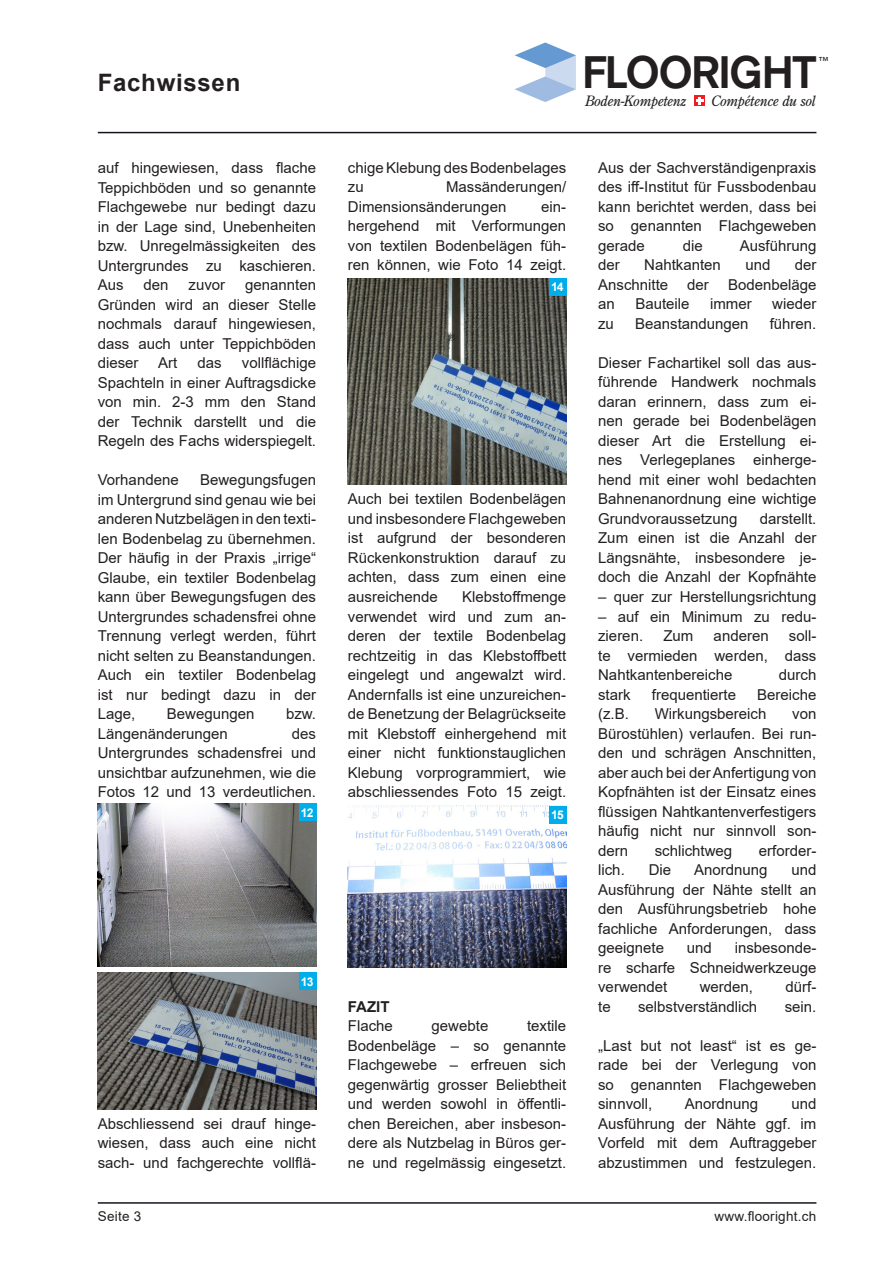
<style>
.page{position:relative;width:893px;height:1263px;background:#fff}
.page>*{position:absolute;margin:0;border:0;box-sizing:border-box;transform-origin:0 0}
.t1{font:700 44.7px "Akzidenz Grotesk";letter-spacing:-.025em;color:#231f20}
.t2{font:700 24px "Arial";letter-spacing:.03em;color:#231f20}
.t3{font:15px/19.5px "Arial";color:#231f20;text-align:justify}
.t4{font:700 15px "Arial";color:#231f20}
.t5{font:italic 14.25px "Century Old Style";letter-spacing:-.025em;color:#231f20}
.t6{font:13.5px "Arial";letter-spacing:.02em;color:#231f20}
.t7{font:700 12px "Arial";color:#fff}
.t8{font:10.05px "Meta Plus";color:#231f20}
</style>
<div class="page">
<div style="left:694px;top:95px;width:11px;height:11px;background:#ee1e24"></div>
<svg style="left:696px;top:97px;width:7px;height:8px"></svg>
<div style="left:545px;top:55px;width:31px;height:34px;background:#ccdaef"></div>
<svg style="left:515px;top:77px;width:61px;height:25px"></svg>
<svg style="left:515px;top:43px;width:61px;height:25px"></svg>
<hr style="left:98px;top:132px;width:718px;height:1px;background:#13151d">
<hr style="left:98px;top:1202px;width:718px;height:2px;background:#13151d">
<img style="left:98px;top:804px;width:218px;height:162px">
<img style="left:98px;top:973px;width:218px;height:136px">
<img style="left:348px;top:278px;width:218px;height:207px">
<img style="left:348px;top:806px;width:218px;height:161px">
<div style="left:549px;top:279px;width:17px;height:17px;background:#00adeb"></div>
<div style="left:299px;top:804px;width:17px;height:17px;background:#00adeb"></div>
<div style="left:299px;top:973px;width:17px;height:17px;background:#00adeb"></div>
<div style="left:549px;top:806px;width:17px;height:17px;background:#00adeb"></div>
<p class="t2" style="left:98px;top:66px;width:144px">Fachwissen</p>
<p class="t3" style="left:98px;top:158px;width:220px">auf hingewiesen, dass flache Teppichböden und so genannte Flachgewebe nur bedingt dazu in der Lage sind, Unebenheiten bzw. Unregelmässigkeiten des Untergrundes zu kaschieren.</p>
<p class="t3" style="left:98px;top:275px;width:27px">Aus</p>
<p class="t3" style="left:144px;top:275px;width:27px">den</p>
<p class="t3" style="left:189px;top:275px;width:38px">zuvor</p>
<p class="t3" style="left:98px;top:275px;width:220px;text-indent:147px">genannten Gründen wird an dieser Stelle nochmals darauf hingewiesen, dass auch unter Teppichböden dieser</p>
<p class="t3" style="left:98px;top:353px;width:220px;text-indent:144px">vollflächige Spachteln in einer Auftragsdicke von min. 2-3 mm den Stand der Technik darstellt und die Regeln des Fachs widerspiegelt.</p>
<p class="t3" style="left:98px;top:470px;width:82px">Vorhandene</p>
<p class="t3" style="left:158px;top:353px;width:21px">Art</p>
<p class="t3" style="left:197px;top:353px;width:26px">das</p>
<p class="t3" style="left:98px;top:470px;width:220px;text-indent:102px">Bewegungsfugen im Untergrund sind genau wie bei anderen Nutzbelägen in den texti&shy;len Bodenbelag zu übernehmen.</p>
<p class="t3" style="left:98px;top:548px;width:220px">Der häufig in der Praxis „irrige“ Glaube, ein textiler Bodenbelag kann über Bewegungsfugen des Untergrundes schadensfrei ohne Trennung verlegt werden, führt nicht selten zu Beanstandungen.</p>
<p class="t3" style="left:98px;top:665px;width:220px">Auch ein textiler Bodenbelag ist nur bedingt dazu in der Lage,</p>
<p class="t3" style="left:167px;top:704px;width:89px">Bewegungen</p>
<p class="t3" style="left:286px;top:704px;width:32px">bzw.</p>
<p class="t3" style="left:98px;top:724px;width:132px">Längenänderungen</p>
<p class="t3" style="left:98px;top:724px;width:220px;text-indent:194px">des Untergrundes schadensfrei und unsichtbar aufzunehmen, wie die Fotos 12 und 13 verdeutlichen.</p>
<p class="t7" style="left:302px;top:804px;width:14px">12</p>
<p class="t7" style="left:302px;top:973px;width:14px">13</p>
<p class="t3" style="left:98px;top:1114px;width:220px">Abschliessend sei drauf hinge&shy;wiesen, dass auch eine nicht sach- und fachgerechte vollflä-</p>
<p class="t1" style="left:582px;top:46px;width:235px">FLOORIGHT</p>
<p class="t8" style="left:819px;top:55px;width:11px">™</p>
<p class="t5" style="left:585px;top:92px;width:103px">Boden-Kompetenz</p>
<p class="t5" style="left:711px;top:92px;width:106px">Compétence du sol</p>
<p class="t3" style="left:348px;top:158px;width:220px">chige Klebung des Bodenbelages zu</p>
<p class="t3" style="left:348px;top:177px;width:220px;text-indent:98px">Massänderungen/<br>Dimensionsänderungen</p>
<p class="t3" style="left:348px;top:197px;width:220px;text-indent:193px">ein&shy;hergehend mit Verformungen von textilen Bodenbelägen füh&shy;ren können, wie Foto 14 zeigt.</p>
<p class="t7" style="left:552px;top:279px;width:14px">14</p>
<p class="t3" style="left:348px;top:489px;width:220px">Auch bei textilen Bodenbelägen und insbesondere Flachgeweben ist aufgrund der besonderen Rückenkonstruktion darauf zu achten, dass zum einen eine ausreichende</p>
<p class="t3" style="left:348px;top:587px;width:220px;text-indent:114px">Klebstoffmenge verwendet wird und zum an&shy;deren der textile Bodenbelag rechtzeitig in das Klebstoffbett eingelegt und angewalzt wird.<br>Andernfalls ist eine unzureichen&shy;de Benetzung der Belagrückseite mit Klebstoff einhergehend mit einer nicht funktionstauglichen Klebung vorprogrammiert, wie abschliessendes Foto 15 zeigt.</p>
<p class="t7" style="left:552px;top:806px;width:14px">15</p>
<p class="t4" style="left:348px;top:996px;width:43px">FAZIT</p>
<p class="t3" style="left:348px;top:1016px;width:47px">Flache</p>
<p class="t3" style="left:432px;top:1016px;width:58px">gewebte</p>
<p class="t3" style="left:348px;top:1016px;width:220px;text-align:right">textile<br>Bodenbeläge – so genannte</p>
<p class="t3" style="left:348px;top:1055px;width:220px">Flachgewebe – erfreuen sich gegenwärtig grosser Beliebtheit und werden sowohl in öffentli&shy;chen Bereichen, aber insbeson&shy;dere als Nutzbelag in Büros ger&shy;ne und regelmässig eingesetzt.</p>
<p class="t3" style="left:598px;top:158px;width:220px">Aus der Sachverständigenpraxis des iff-Institut für Fussbodenbau kann berichtet werden, dass bei so genannten Flachgeweben gerade</p>
<p class="t3" style="left:683px;top:236px;width:22px">die</p>
<p class="t3" style="left:740px;top:236px;width:78px">Ausführung</p>
<p class="t3" style="left:598px;top:255px;width:23px">der</p>
<p class="t3" style="left:644px;top:255px;width:78px">Nahtkanten</p>
<p class="t3" style="left:745px;top:255px;width:27px">und</p>
<p class="t3" style="left:795px;top:255px;width:23px">der</p>
<p class="t3" style="left:598px;top:275px;width:72px">Anschnitte</p>
<p class="t3" style="left:687px;top:275px;width:23px">der</p>
<p class="t3" style="left:728px;top:275px;width:90px">Bodenbeläge</p>
<p class="t3" style="left:598px;top:294px;width:18px">an</p>
<p class="t3" style="left:635px;top:294px;width:56px">Bauteile</p>
<p class="t3" style="left:710px;top:294px;width:43px">immer</p>
<p class="t3" style="left:772px;top:294px;width:46px">wieder</p>
<p class="t3" style="left:598px;top:314px;width:17px">zu</p>
<p class="t3" style="left:635px;top:314px;width:115px">Beanstandungen</p>
<p class="t3" style="left:770px;top:314px;width:48px">führen.</p>
<p class="t3" style="left:598px;top:353px;width:220px">Dieser Fachartikel soll das aus&shy;führende Handwerk nochmals daran erinnern, dass zum ei&shy;nen gerade bei Bodenbelägen dieser Art die Erstellung ei&shy;nes Verlegeplanes einherge&shy;hend mit einer wohl bedachten Bahnenanordnung eine wichtige Grundvoraussetzung</p>
<p class="t3" style="left:598px;top:509px;width:220px;text-indent:162px">darstellt.<br>Zum einen ist die Anzahl der Längsnähte, insbesondere je&shy;doch die Anzahl der Kopfnähte</p>
<p class="t3" style="left:598px;top:587px;width:220px">– quer zur Herstellungsrichtung</p>
<p class="t3" style="left:598px;top:606px;width:220px">– auf ein Minimum zu redu&shy;zieren.</p>
<p class="t3" style="left:598px;top:626px;width:220px;text-indent:191px">soll&shy;te vermieden werden, dass Nahtkantenbereiche</p>
<p class="t3" style="left:663px;top:626px;width:32px">Zum</p>
<p class="t3" style="left:714px;top:626px;width:57px">anderen</p>
<p class="t3" style="left:779px;top:665px;width:39px">durch</p>
<p class="t3" style="left:598px;top:684px;width:34px">stark</p>
<p class="t3" style="left:652px;top:684px;width:86px">frequentierte</p>
<p class="t3" style="left:757px;top:684px;width:61px">Bereiche</p>
<p class="t3" style="left:598px;top:704px;width:32px">(z.B.</p>
<p class="t3" style="left:655px;top:704px;width:113px">Wirkungsbereich</p>
<p class="t3" style="left:598px;top:704px;width:220px;text-indent:194px">von Bürostühlen) verlaufen. Bei run&shy;den und schrägen Anschnitten, aber auch bei der Anfertigung von Kopfnähten ist der Einsatz eines flüssigen Nahtkantenverfestigers häufig nicht nur sinnvoll son&shy;dern</p>
<p class="t3" style="left:655px;top:840px;width:79px">schlichtweg</p>
<p class="t3" style="left:759px;top:840px;width:59px">erforder-</p>
<p class="t3" style="left:598px;top:860px;width:220px;text-indent:193px">und Ausführung der Nähte stellt an den Ausführungsbetrieb hohe fachliche Anforderungen, dass geeignete</p>
<p class="t3" style="left:598px;top:860px;width:28px">lich.</p>
<p class="t3" style="left:649px;top:860px;width:24px">Die</p>
<p class="t3" style="left:694px;top:860px;width:75px">Anordnung</p>
<p class="t3" style="left:598px;top:938px;width:220px;text-indent:137px">insbesonde&shy;re scharfe Schneidwerkzeuge verwendet</p>
<p class="t3" style="left:687px;top:938px;width:27px">und</p>
<p class="t3" style="left:700px;top:977px;width:55px">werden,</p>
<p class="t3" style="left:786px;top:977px;width:32px">dürf-</p>
<p class="t3" style="left:598px;top:996px;width:14px">te</p>
<p class="t3" style="left:638px;top:996px;width:121px">selbstverständlich</p>
<p class="t3" style="left:785px;top:996px;width:33px">sein.</p>
<p class="t3" style="left:598px;top:1035px;width:220px">„Last but not least“ ist es ge&shy;rade bei der Verlegung von so genannten Flachgeweben sinnvoll,</p>
<p class="t3" style="left:598px;top:1094px;width:220px;text-indent:193px">und Ausführung der Nähte ggf. im Vorfeld mit dem Auftraggeber abzustimmen und festzulegen.</p>
<p class="t3" style="left:685px;top:1094px;width:75px">Anordnung</p>
<p class="t6" style="left:98px;top:1206px;width:45px">Seite 3</p>
<p class="t6" style="left:714px;top:1206px;width:104px">www.flooright.ch</p>
</div>
